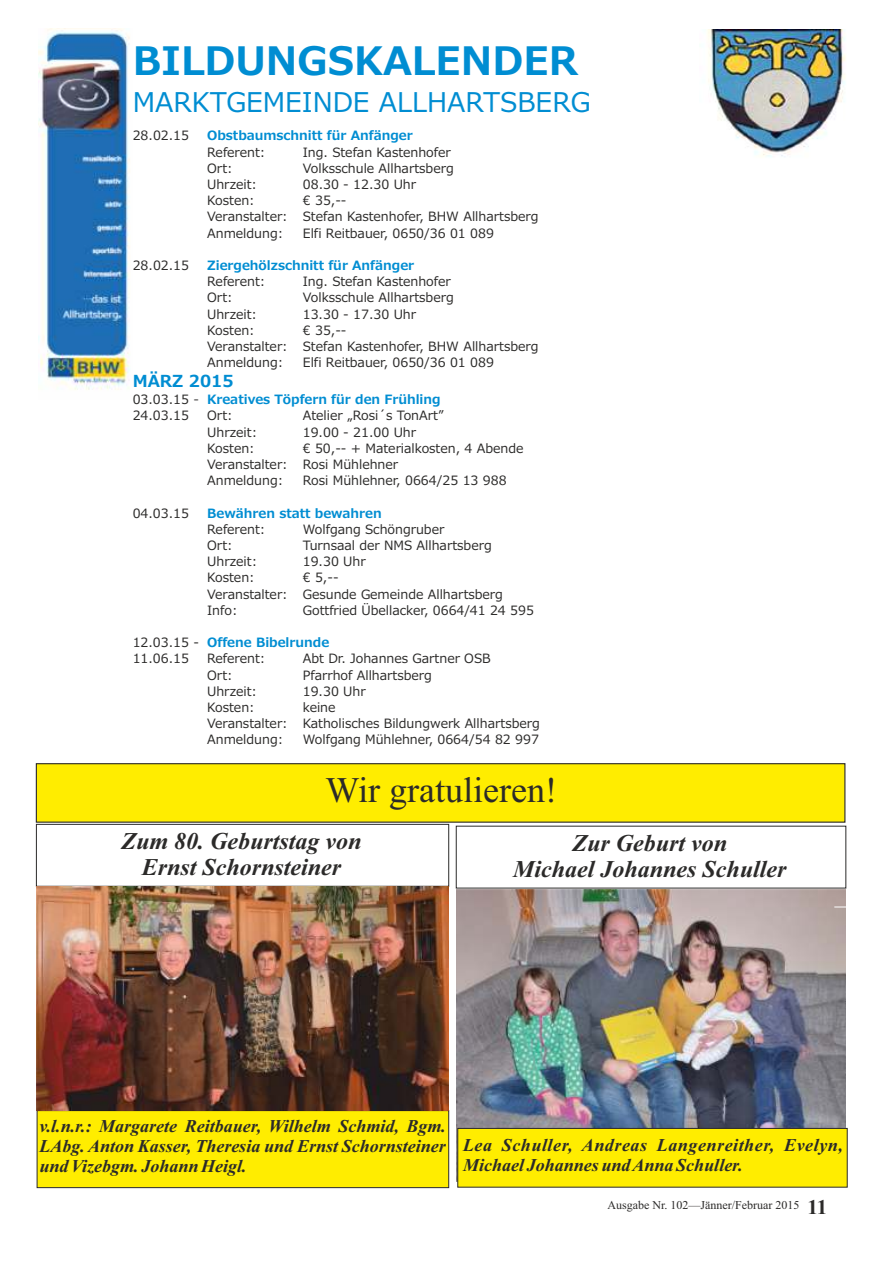
<style>
.page{position:relative;width:893px;height:1263px;background:#fff}
.page>*{position:absolute;margin:0;border:0;box-sizing:border-box;transform-origin:0 0}
.t1{font:700 39px "Meiryo UI";color:#008dd2}
.t2{font:36px "Times New Roman";color:#2b2a29}
.t3{font:27px "Meiryo UI";color:#008dd2}
.t4{font:italic 700 24px/26.5px "Times New Roman";color:#2b2a29;text-align:center}
.t5{font:italic 700 18px/20px "Times New Roman";color:#2b2a29;text-align:justify}
.t6{font:italic 700 18px/20px "Times New Roman";letter-spacing:.03em;color:#2b2a29}
.t7{font:700 16.5px "Meiryo UI";color:#008dd2}
.t8{font:12.75px/16.2px "Meiryo UI";color:#2b2a29}
.t9{font:700 12.75px/16.2px "Meiryo UI";color:#008dd2}
.t10{font:12px "Times New Roman";color:#2b2a29}
.s1{font-weight:400;color:#2b2a29}
.s2{font-weight:400;color:#434242}
.s3{font-weight:700;color:#008dd2}
.s4{font-weight:700;font-size:21px}
</style>
<div class="page">
<img style="left:457px;top:889px;width:389px;height:238px">
<div style="left:36px;top:763px;width:809px;height:60px;background:#ffed00;border:1px solid #2b2a29"></div>
<div style="left:36px;top:824px;width:413px;height:63px;border:1px solid #2b2a29"></div>
<div style="left:36px;top:1110px;width:414px;height:78px;background:#ffed00"></div>
<svg style="left:834px;top:907px;width:12px;height:1px"></svg>
<svg style="left:457px;top:1127px;width:391px;height:61px;background:#f4e305"></svg>
<img style="left:36px;top:886px;width:413px;height:224px">
<img style="left:39px;top:29px;width:91px;height:361px">
<img style="left:707px;top:30px;width:139px;height:127px">
<h1 class="t1" style="left:133px;top:41px;width:447px">BILDUNGSKALENDER</h1>
<h3 class="t3" style="left:133px;top:88px;width:459px">MARKTGEMEINDE ALLHARTSBERG</h3>
<p class="t8" style="left:133px;top:127px;width:58px">28.02.15</p>
<p class="t9" style="left:207px;top:127px;width:207px">Obstbaumschnitt für Anfänger</p>
<p class="t8" style="left:207px;top:144px;width:60px">Referent:</p>
<p class="t8" style="left:303px;top:144px;width:149px">Ing. Stefan Kastenhofer</p>
<p class="t8" style="left:207px;top:160px;width:27px">Ort:</p>
<p class="t8" style="left:303px;top:160px;width:152px">Volksschule Allhartsberg</p>
<p class="t8" style="left:207px;top:176px;width:51px">Uhrzeit:</p>
<p class="t8" style="left:303px;top:176px;width:115px">08.30 - 12.30 Uhr</p>
<p class="t8" style="left:207px;top:192px;width:49px">Kosten:</p>
<p class="t8" style="left:207px;top:192px;width:333px;text-indent:96px">€ 35,--<br>Veranstalter: Stefan Kastenhofer, BHW Allhartsberg<br>Anmeldung:</p>
<p class="t8" style="left:303px;top:225px;width:193px">Elfi Reitbauer, 0650/36 01 089</p>
<p class="t8" style="left:133px;top:257px;width:58px">28.02.15</p>
<p class="t9" style="left:207px;top:257px;width:209px">Ziergehölzschnitt für Anfänger</p>
<p class="t8" style="left:207px;top:273px;width:60px">Referent:</p>
<p class="t8" style="left:303px;top:273px;width:149px">Ing. Stefan Kastenhofer</p>
<p class="t8" style="left:207px;top:289px;width:27px">Ort:</p>
<p class="t8" style="left:303px;top:289px;width:152px">Volksschule Allhartsberg</p>
<p class="t8" style="left:207px;top:306px;width:51px">Uhrzeit:</p>
<p class="t8" style="left:303px;top:306px;width:115px">13.30 - 17.30 Uhr</p>
<p class="t8" style="left:207px;top:322px;width:49px">Kosten:</p>
<p class="t8" style="left:207px;top:322px;width:333px;text-indent:96px">€ 35,--<br>Veranstalter: Stefan Kastenhofer, BHW Allhartsberg<br>Anmeldung:</p>
<p class="t8" style="left:303px;top:354px;width:193px">Elfi Reitbauer, 0650/36 01 089</p>
<p class="t7" style="left:133px;top:373px;width:102px">MÄRZ 2015</p>
<p class="t9" style="left:133px;top:391px;width:309px"><span class="s1">03.03.15</span> <span class="s2">-</span> Kreatives Töpfern für den Frühling<br><span class="s1">24.03.15</span></p>
<p class="t8" style="left:207px;top:407px;width:27px">Ort:</p>
<p class="t8" style="left:303px;top:407px;width:143px">Atelier „Rosi´s TonArt”</p>
<p class="t8" style="left:207px;top:424px;width:51px">Uhrzeit:</p>
<p class="t8" style="left:303px;top:424px;width:115px">19.00 - 21.00 Uhr</p>
<p class="t8" style="left:207px;top:440px;width:49px">Kosten:</p>
<p class="t8" style="left:207px;top:440px;width:318px;text-indent:96px">€ 50,-- + Materialkosten, 4 Abende<br>Veranstalter: Rosi Mühlehner<br>Anmeldung:</p>
<p class="t8" style="left:303px;top:472px;width:205px">Rosi Mühlehner, 0664/25 13 988</p>
<p class="t8" style="left:133px;top:505px;width:58px">04.03.15</p>
<p class="t9" style="left:207px;top:505px;width:176px">Bewähren statt bewahren</p>
<p class="t8" style="left:207px;top:521px;width:60px">Referent:</p>
<p class="t8" style="left:303px;top:521px;width:143px">Wolfgang Schöngruber</p>
<p class="t8" style="left:207px;top:537px;width:27px">Ort:</p>
<p class="t8" style="left:303px;top:537px;width:190px">Turnsaal der NMS Allhartsberg</p>
<p class="t8" style="left:207px;top:553px;width:51px">Uhrzeit:</p>
<p class="t8" style="left:303px;top:553px;width:64px">19.30 Uhr</p>
<p class="t8" style="left:207px;top:569px;width:49px">Kosten:</p>
<p class="t8" style="left:207px;top:569px;width:297px;text-indent:96px">€ 5,--<br>Veranstalter: Gesunde Gemeinde Allhartsberg<br>Info:</p>
<p class="t8" style="left:303px;top:602px;width:233px">Gottfried Übellacker, 0664/41 24 595</p>
<p class="t8" style="left:133px;top:634px;width:198px">12.03.15 - <span class="s3">Offene Bibelrunde<br></span>11.06.15</p>
<p class="t8" style="left:207px;top:650px;width:60px">Referent:</p>
<p class="t8" style="left:303px;top:650px;width:189px">Abt Dr. Johannes Gartner OSB</p>
<p class="t8" style="left:207px;top:667px;width:27px">Ort:</p>
<p class="t8" style="left:303px;top:667px;width:131px">Pfarrhof Allhartsberg</p>
<p class="t8" style="left:207px;top:683px;width:51px">Uhrzeit:</p>
<p class="t8" style="left:303px;top:683px;width:64px">19.30 Uhr</p>
<p class="t8" style="left:207px;top:699px;width:49px">Kosten:</p>
<p class="t8" style="left:207px;top:699px;width:334px;text-indent:96px">keine<br>Veranstalter: Katholisches Bildungwerk Allhartsberg<br>Anmeldung:</p>
<p class="t8" style="left:303px;top:731px;width:238px">Wolfgang Mühlehner, 0664/54 82 997</p>
<h2 class="t2" style="left:325px;top:777px;width:233px">Wir gratulieren!</h2>
<h3 class="t4" style="left:121px;top:830px;width:242px">Zum 80. Geburtstag von<br>Ernst Schornsteiner</h3>
<h3 class="t4" style="left:513px;top:832px;width:275px">Zur Geburt von<br>Michael Johannes Schuller</h3>
<h3 class="t5" style="left:39px;top:1118px;width:408px">v.l.n.r.: Margarete Reitbauer, Wilhelm Schmid, Bgm.<br>LAbg. Anton Kasser, Theresia und Ernst Schornsteiner und Vizebgm. Johann Heigl.</h3>
<h3 class="t6" style="left:463px;top:1137px;width:381px">Lea Schuller, Andreas Langenreither, Evelyn,<br>Michael Johannes und Anna Schuller.</h3>
<p class="t10" style="left:607px;top:1201px;width:221px">Ausgabe Nr. 102—Jänner/Februar 2015 <span class="s4">11</span></p>
</div>
